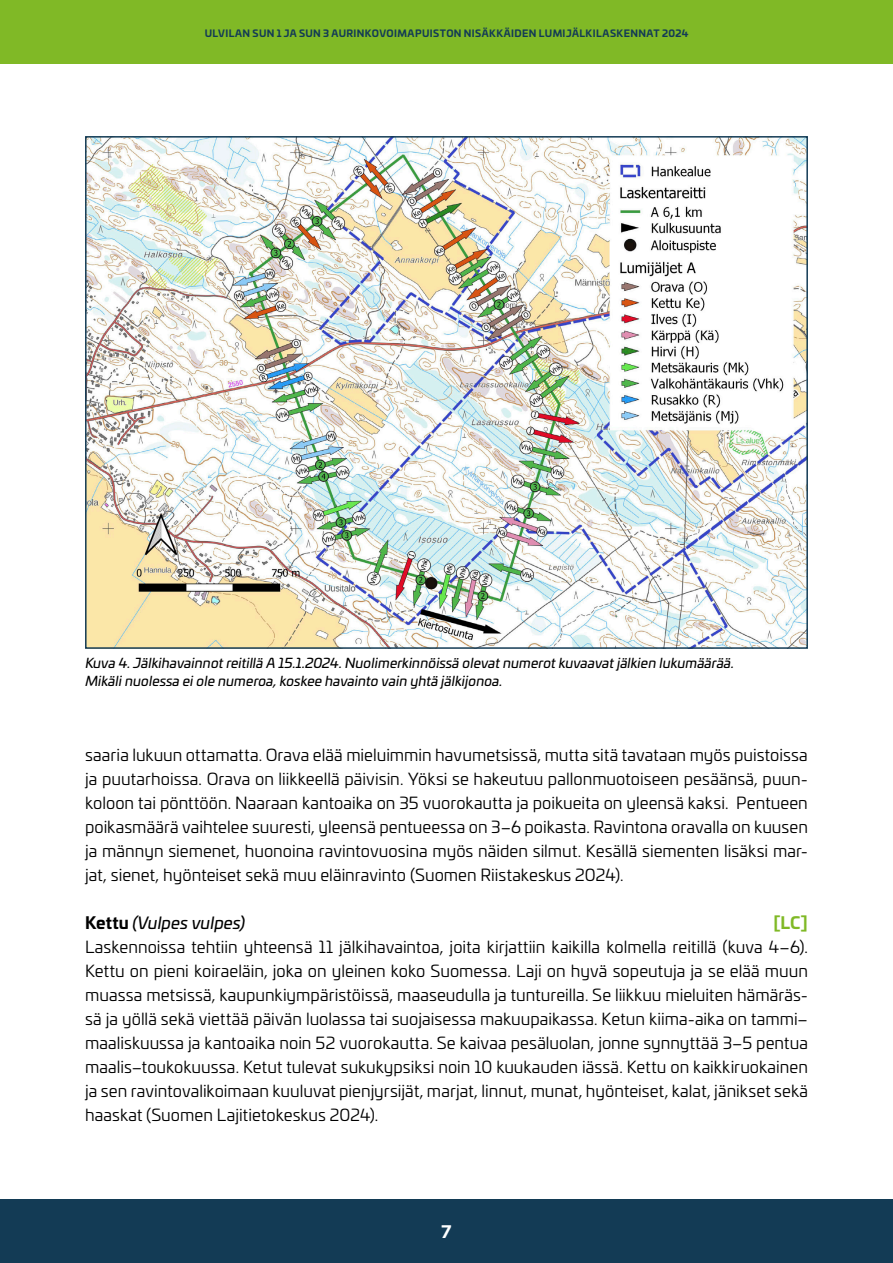
<style>
.page{position:relative;width:893px;height:1263px;background:#fff}
.page>*{position:absolute;margin:0;border:0;box-sizing:border-box;transform-origin:0 0}
.leipis_eka_kpl{font:16.5px/24px "Univia Pro";letter-spacing:.005em;color:#000;text-align:justify}
.leipis_eka_kpl-2{font:italic 16.5px "Univia Pro";letter-spacing:.005em;color:#000}
.leipis_eka_kpl-3{font:700 16.5px "Univia Pro";color:#80b926}
.t1{font:700 16.5px "Univia Pro";color:#fff}
.kuvateksti{font:italic 13.5px "Univia Pro";letter-spacing:.005em;color:#000}
.t2{font:700 9.75px "Univia Pro";letter-spacing:.04em;color:#133b55}
.s1{font-weight:700;font-style:normal}
</style>
<div class="page">
<div style="left:0;top:0;width:893px;height:64px;background:#80b926"></div>
<div style="left:0;top:1199px;width:893px;height:64px;background:#133b55"></div>
<img style="left:88px;top:139px;width:717px;height:507px">
<p class="t2" style="left:205px;top:25px;width:485px">ULVILAN SUN 1 JA SUN 3 AURINKOVOIMAPUISTON NISÄKKÄIDEN LUMIJÄLKILASKENNAT 2024</p>
<p class="kuvateksti" style="left:85px;top:653px;width:650px">Kuva 4. Jälkihavainnot reitillä A 15.1.2024. Nuolimerkinnöissä olevat numerot kuvaavat jälkien lukumäärää.</p>
<p class="kuvateksti" style="left:85px;top:671px;width:419px">Mikäli nuolessa ei ole numeroa, koskee havainto vain yhtä jälkijonoa.</p>
<p class="leipis_eka_kpl" style="left:85px;top:742px;width:724px">saaria lukuun ottamatta. Orava elää mieluimmin havumetsissä, mutta sitä tavataan myös puistoissa ja puutarhoissa. Orava on liikkeellä päivisin. Yöksi se hakeutuu pallonmuotoiseen pesäänsä, puun&shy;koloon tai pönttöön. Naaraan kantoaika on 35 vuorokautta ja poikueita on yleensä kaksi. Pentueen poikasmäärä vaihtelee suuresti, yleensä pentueessa on 3–6 poikasta. Ravintona oravalla on kuusen ja männyn siemenet, huonoina ravintovuosina myös näiden silmut. Kesällä siementen lisäksi mar&shy;jat, sienet, hyönteiset sekä muu eläinravinto (Suomen Riistakeskus 2024).</p>
<p class="leipis_eka_kpl-2" style="left:85px;top:911px;width:162px"><span class="s1">Kettu</span> (Vulpes vulpes)</p>
<p class="leipis_eka_kpl-3" style="left:773px;top:910px;width:36px">[LC]</p>
<p class="leipis_eka_kpl" style="left:85px;top:934px;width:724px">Laskennoissa tehtiin yhteensä 11 jälkihavaintoa, joita kirjattiin kaikilla kolmella reitillä (kuva 4–6).<br>Kettu on pieni koiraeläin, joka on yleinen koko Suomessa. Laji on hyvä sopeutuja ja se elää muun muassa metsissä, kaupunkiympäristöissä, maaseudulla ja tuntureilla. Se liikkuu mieluiten hämäräs&shy;sä ja yöllä sekä viettää päivän luolassa tai suojaisessa makuupaikassa. Ketun kiima-aika on tammi– maaliskuussa ja kantoaika noin 52 vuorokautta. Se kaivaa pesäluolan, jonne synnyttää 3–5 pentua maalis–toukokuussa. Ketut tulevat sukukypsiksi noin 10 kuukauden iässä. Kettu on kaikkiruokainen ja sen ravintovalikoimaan kuuluvat pienjyrsijät, marjat, linnut, munat, hyönteiset, kalat, jänikset sekä haaskat (Suomen Lajitietokeskus 2024).</p>
<p class="t1" style="left:441px;top:1218px;width:11px">7</p>
</div>
